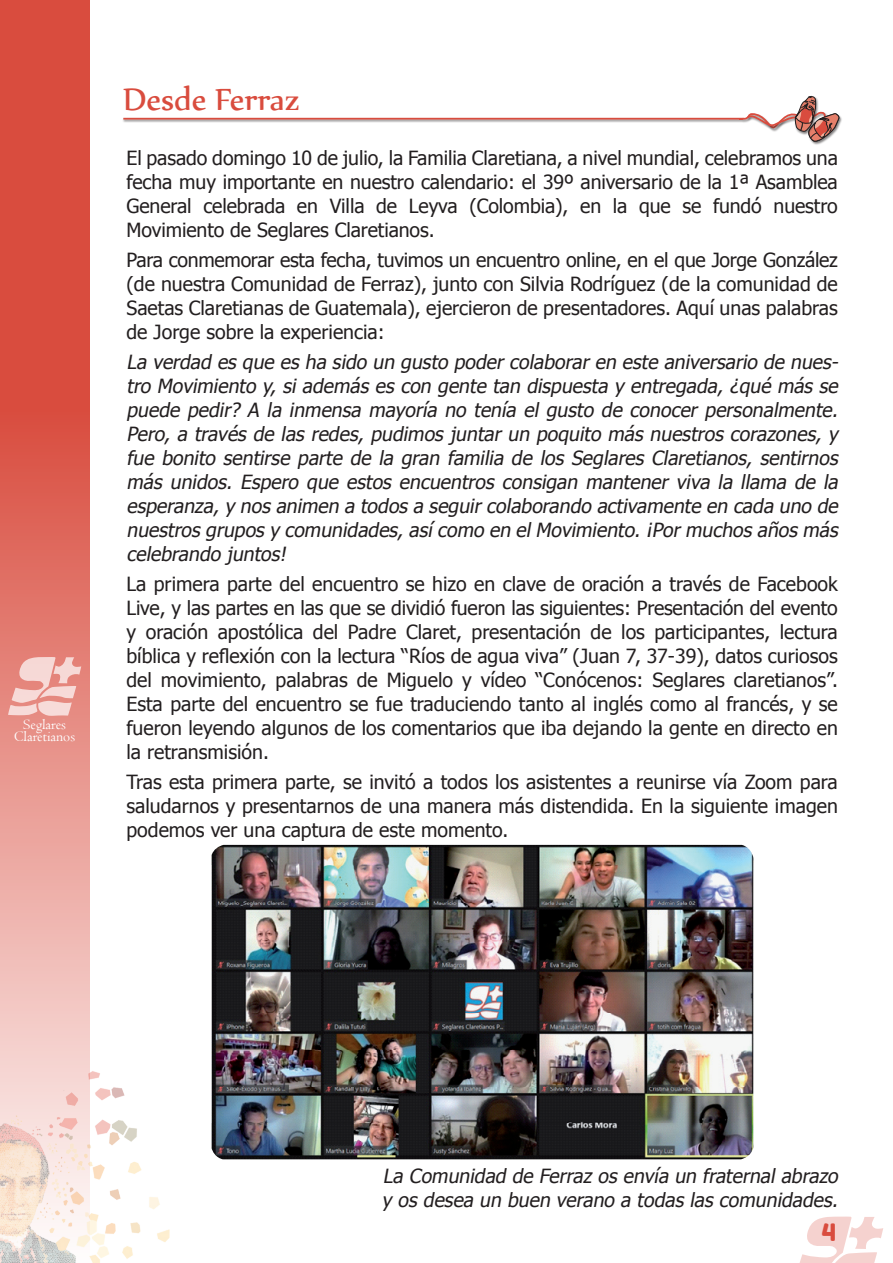
<style>
.page{position:relative;width:893px;height:1263px;background:#fff}
.page>*{position:absolute;margin:0;border:0;box-sizing:border-box;transform-origin:0 0}
.t1{font:37.5px "Nyala";color:#d94c3e}
.t2{font:24px "Fredoka One";color:#d94c3e}
.t3{font:19.5px/24px "Tahoma";color:#231f20;text-align:justify}
.t4{font:italic 19.5px/24px "Tahoma";color:#231f20}
.t5{font:15px/12px "Centaur";color:#fff;text-align:center}
</style>
<div class="page">
<svg style="left:0;top:0;width:90px;height:1060px;background:#e17469"></svg>
<img style="left:0;top:1060px;width:170px;height:203px">
<svg style="left:8px;top:657px;width:73px;height:59px;background:#eeb4af"></svg>
<div style="left:808px;top:114px;width:41px;height:37px;background:#231f20;opacity:.55"></div>
<svg style="left:123px;top:96px;width:716px;height:46px"></svg>
<svg style="left:799px;top:1216px;width:84px;height:47px"></svg>
<img style="left:211px;top:845px;width:543px;height:314px">
<p class="t5" style="left:14px;top:718px;width:63px">Seglares<br>Claretianos</p>
<h1 class="t1" style="left:123px;top:76px;width:178px">Desde Ferraz</h1>
<p class="t3" style="left:126px;top:145px;width:713px">El pasado domingo 10 de julio, la Familia Claretiana, a nivel mundial, celebramos una fecha muy importante en nuestro calendario: el 39º aniversario de la 1ª Asamblea General celebrada en Villa de Leyva (Colombia), en la que se fundó nuestro Movimiento de Seglares Claretianos.</p>
<p class="t3" style="left:126px;top:247px;width:713px">Para conmemorar esta fecha, tuvimos un encuentro online, en el que Jorge González (de nuestra Comunidad de Ferraz), junto con Silvia Rodríguez (de la comunidad de Saetas Claretianas de Guatemala), ejercieron de presentadores. Aquí unas palabras de Jorge sobre la experiencia:</p>
<p class="t4" style="left:126px;top:349px;width:717px">La verdad es que es ha sido un gusto poder colaborar en este aniversario de nues&shy;tro Movimiento y, si además es con gente tan dispuesta y entregada, ¿qué más se puede pedir? A la inmensa mayoría no tenía el gusto de conocer personalmente.<br>Pero, a través de las redes, pudimos j untar un poquito más nuestros corazones, y fue bonito sentirse parte de la gran familia de los Seglares Claretianos, sentirnos más unidos. Espero que estos encuentros consigan mantener viva la llama de la esperanza, y nos animen a todos a seguir colaborando activamente en cada uno de nuestros grupos y comunidades,así como en elMovimiento.¡Pormuchos años más celebrando juntos!</p>
<p class="t3" style="left:126px;top:571px;width:713px">La primera parte del encuentro se hizo en clave de oración a través de Facebook Live, y las partes en las que se dividió fueron las siguientes: Presentación del evento y oración apostólica del Padre Claret, presentación de los participantes, lectura bíblica y reflexión con la lectura “Ríos de agua viva” (Juan 7, 37-39), datos curiosos del movimiento, palabras de Miguelo y vídeo “Conócenos: Seglares claretianos”.<br>Esta parte del encuentro se fue traduciendo tanto al inglés como al francés, y se fueron leyendo algunos de los comentarios que iba dejando la gente en directo en la retransmisión.</p>
<p class="t3" style="left:126px;top:769px;width:713px">Tras esta primera parte, se invitó a todos los asistentes a reunirse vía Zoom para saludarnos y presentarnos de una manera más distendida. En la siguiente imagen podemos ver una captura de este momento.</p>
<p class="t4" style="left:382px;top:1163px;width:462px">La Comunidad de Ferraz os envía un fraternal abrazo y os desea un buen verano a todas las comunidades.</p>
<p class="t2" style="left:822px;top:1217px;width:16px">4</p>
</div>
